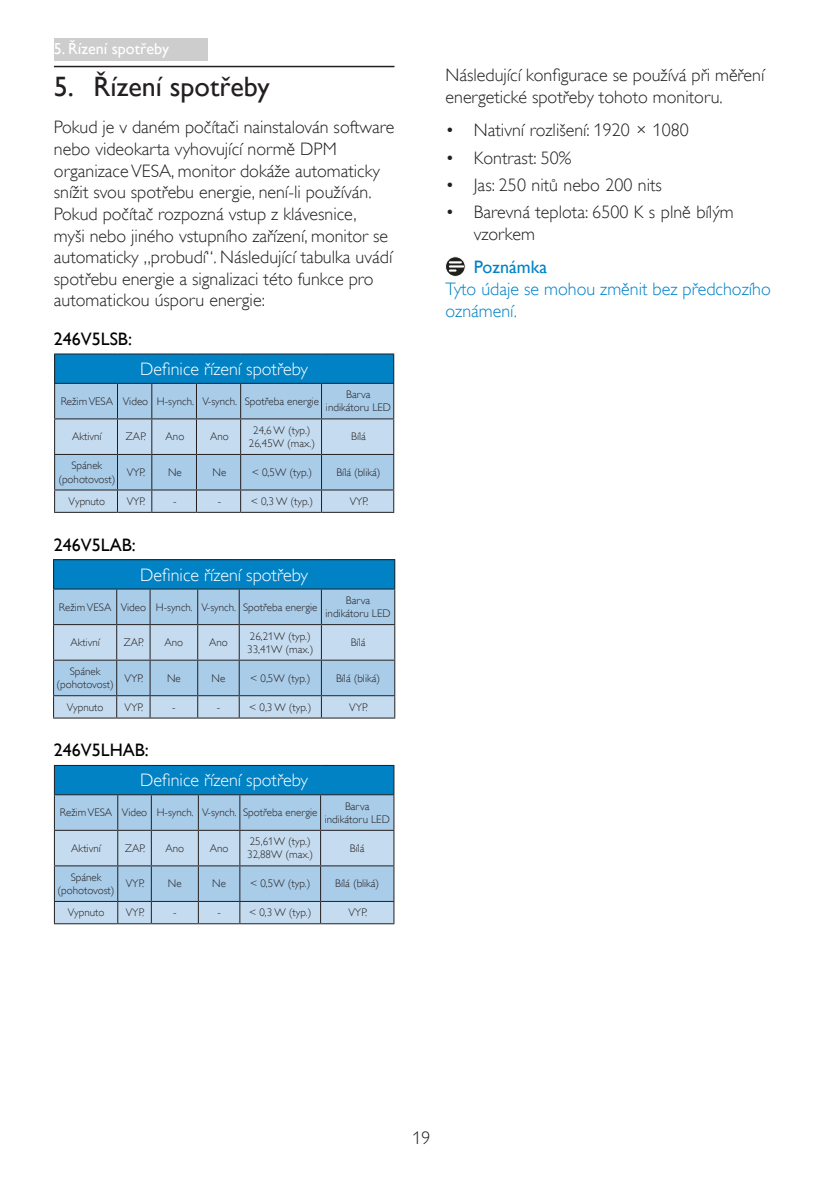
<style>
.page{position:relative;width:840px;height:1191px;background:#fff}
.page>*{position:absolute;margin:0;border:0;box-sizing:border-box;transform-origin:0 0}
.t1{font:28px "Gill Sans Alt One WGL";color:#231f20}
.chapter-paragraph{font:18px/21.6px "Gill Sans Alt One WGL Light";color:#231f20}
.t2{font:18px "Gill Sans Alt One WGL Light";color:#fff}
.Note_body{font:18px/21.6px "Gill Sans Alt One WGL Light";color:#0082c5}
.Heading_4{font:18px "Gill Sans Alt One WGL";color:#000}
.Heading_4-2{font:18px "Gill Sans Alt One WGL";color:#0082c5}
.t3{font:16px "Gill Sans Alt One WGL";color:#fff}
.t4{font:11px/13.2px "Gill Sans Alt One WGL Light";color:#231f20;text-align:center}
</style>
<div class="page">
<div style="left:54px;top:38px;width:153px;height:23px;background:#cdcdcd"></div>
<hr style="left:54px;top:66px;width:340px;height:1px;background:#231f20">
<hr style="left:54px;top:353px;width:63px;height:1px;background:#231f20">
<hr style="left:117px;top:353px;width:35px;height:1px;background:#231f20">
<hr style="left:152px;top:353px;width:44px;height:1px;background:#231f20">
<hr style="left:196px;top:353px;width:44px;height:1px;background:#231f20">
<hr style="left:240px;top:353px;width:81px;height:1px;background:#231f20">
<hr style="left:321px;top:353px;width:73px;height:1px;background:#231f20">
<hr style="left:54px;top:512px;width:63px;height:1px;background:#231f20">
<hr style="left:117px;top:512px;width:35px;height:1px;background:#231f20">
<hr style="left:152px;top:512px;width:44px;height:1px;background:#231f20">
<hr style="left:196px;top:512px;width:44px;height:1px;background:#231f20">
<hr style="left:240px;top:512px;width:81px;height:1px;background:#231f20">
<svg style="left:54px;top:354px;width:340px;height:158px;background:#8ebcdb"></svg>
<hr style="left:321px;top:489px;width:73px;height:1px;background:#231f20">
<hr style="left:321px;top:512px;width:73px;height:1px;background:#231f20">
<hr style="left:53px;top:559px;width:64px;height:1px;background:#231f20">
<hr style="left:117px;top:559px;width:33px;height:1px;background:#231f20">
<hr style="left:150px;top:559px;width:48px;height:1px;background:#231f20">
<hr style="left:198px;top:559px;width:41px;height:1px;background:#231f20">
<hr style="left:239px;top:559px;width:82px;height:1px;background:#231f20">
<hr style="left:321px;top:559px;width:74px;height:1px;background:#231f20">
<svg style="left:53px;top:560px;width:342px;height:158px;background:#8ebcdc"></svg>
<hr style="left:321px;top:695px;width:74px;height:1px;background:#231f20">
<hr style="left:321px;top:717px;width:74px;height:1px;background:#231f20">
<hr style="left:54px;top:765px;width:64px;height:1px;background:#231f20">
<hr style="left:118px;top:765px;width:33px;height:1px;background:#231f20">
<hr style="left:151px;top:765px;width:47px;height:1px;background:#231f20">
<hr style="left:198px;top:765px;width:42px;height:1px;background:#231f20">
<hr style="left:240px;top:765px;width:80px;height:1px;background:#231f20">
<hr style="left:320px;top:765px;width:74px;height:1px;background:#231f20">
<hr style="left:54px;top:923px;width:64px;height:1px;background:#231f20">
<hr style="left:118px;top:923px;width:33px;height:1px;background:#231f20">
<hr style="left:151px;top:923px;width:47px;height:1px;background:#231f20">
<hr style="left:198px;top:923px;width:42px;height:1px;background:#231f20">
<hr style="left:240px;top:923px;width:80px;height:1px;background:#231f20">
<svg style="left:54px;top:766px;width:340px;height:157px;background:#8fbddc"></svg>
<hr style="left:320px;top:901px;width:74px;height:1px;background:#231f20">
<hr style="left:320px;top:923px;width:74px;height:1px;background:#231f20">
<svg style="left:445px;top:257px;width:20px;height:19px"></svg>
<div style="left:445px;top:257px;width:20px;height:19px;border:1px solid #fff;border-radius:50%"></div>
<svg style="left:449px;top:261px;width:14px;height:11px"></svg>
<h3 class="t3" style="left:54px;top:38px;width:116px">5. Řízení spotřeby</h3>
<p class="t1" style="left:54px;top:67px;width:217px">5. Řízení spotřeby</p>
<p class="chapter-paragraph" style="left:54px;top:117px;width:342px">Pokud je v daném počítači nainstalován software nebo videokarta vyhovující normě DPM organizaceVESA, monitor dokáže automaticky snížit svou spotřebu energie, není-li používán.<br>Pokud počítač rozpozná vstup z klávesnice,<br>myši nebo jiného vstupního zařízení, monitor se automaticky „probudí“. Následující tabulka uvádí spotřebu energie a signalizaci této funkce pro automatickou úsporu energie:</p>
<p class="Heading_4" style="left:54px;top:326px;width:80px">246V5LSB:</p>
<p class="t2" style="left:140px;top:357px;width:169px">Definice řízení spotřeby</p>
<p class="t4" style="left:61px;top:394px;width:54px">RežimVESA</p>
<p class="t4" style="left:123px;top:394px;width:27px">Video</p>
<p class="t4" style="left:157px;top:394px;width:39px">H-synch.</p>
<p class="t4" style="left:202px;top:394px;width:36px">V-synch.</p>
<p class="t4" style="left:245px;top:394px;width:76px">Spotřeba energie</p>
<p class="t4" style="left:326px;top:388px;width:67px">Barva indikátoru LED</p>
<p class="t4" style="left:72px;top:430px;width:31px">Aktivní</p>
<p class="t4" style="left:126px;top:430px;width:21px">ZAP.</p>
<p class="t4" style="left:165px;top:430px;width:20px">Ano</p>
<p class="t4" style="left:210px;top:430px;width:20px">Ano</p>
<p class="t4" style="left:253px;top:423px;width:59px">24,6 W (typ.)</p>
<p class="t4" style="left:249px;top:437px;width:68px">26,45W (max.)</p>
<p class="t4" style="left:351px;top:430px;width:16px">Bílá</p>
<p class="t4" style="left:58px;top:459px;width:59px">Spánek (pohotovost)</p>
<p class="t4" style="left:127px;top:466px;width:20px">VYP.</p>
<p class="t4" style="left:168px;top:466px;width:15px">Ne</p>
<p class="t4" style="left:212px;top:466px;width:15px">Ne</p>
<p class="t4" style="left:252px;top:466px;width:62px">&lt; 0,5W (typ.)</p>
<p class="t4" style="left:336px;top:466px;width:46px">Bílá (bliká)</p>
<p class="t4" style="left:68px;top:495px;width:38px">Vypnuto</p>
<p class="t4" style="left:127px;top:495px;width:20px">VYP.</p>
<p class="t4" style="left:173px;top:495px;width:5px">-</p>
<p class="t4" style="left:217px;top:495px;width:5px">-</p>
<p class="t4" style="left:251px;top:495px;width:64px">&lt; 0,3 W (typ.)</p>
<p class="t4" style="left:349px;top:495px;width:20px">VYP.</p>
<p class="Heading_4" style="left:54px;top:532px;width:83px">246V5LAB:</p>
<p class="t2" style="left:140px;top:562px;width:169px">Definice řízení spotřeby</p>
<p class="t4" style="left:59px;top:600px;width:54px">RežimVESA</p>
<p class="t4" style="left:121px;top:600px;width:27px">Video</p>
<p class="t4" style="left:156px;top:600px;width:39px">H-synch.</p>
<p class="t4" style="left:201px;top:600px;width:36px">V-synch.</p>
<p class="t4" style="left:243px;top:600px;width:76px">Spotřeba energie</p>
<p class="t4" style="left:325px;top:594px;width:67px">Barva indikátoru LED</p>
<p class="t4" style="left:70px;top:636px;width:31px">Aktivní</p>
<p class="t4" style="left:124px;top:636px;width:21px">ZAP.</p>
<p class="t4" style="left:164px;top:636px;width:20px">Ano</p>
<p class="t4" style="left:209px;top:636px;width:20px">Ano</p>
<p class="t4" style="left:250px;top:629px;width:62px">26,21W (typ.)</p>
<p class="t4" style="left:247px;top:642px;width:68px">33,41W (max.)</p>
<p class="t4" style="left:350px;top:636px;width:16px">Bílá</p>
<p class="t4" style="left:57px;top:665px;width:59px">Spánek (pohotovost)</p>
<p class="t4" style="left:124px;top:671px;width:20px">VYP.</p>
<p class="t4" style="left:167px;top:671px;width:15px">Ne</p>
<p class="t4" style="left:211px;top:671px;width:15px">Ne</p>
<p class="t4" style="left:250px;top:671px;width:62px">&lt; 0,5W (typ.)</p>
<p class="t4" style="left:336px;top:671px;width:46px">Bílá (bliká)</p>
<p class="t4" style="left:67px;top:700px;width:38px">Vypnuto</p>
<p class="t4" style="left:124px;top:700px;width:20px">VYP.</p>
<p class="t4" style="left:172px;top:700px;width:5px">-</p>
<p class="t4" style="left:217px;top:700px;width:5px">-</p>
<p class="t4" style="left:249px;top:700px;width:64px">&lt; 0,3 W (typ.)</p>
<p class="t4" style="left:349px;top:700px;width:20px">VYP.</p>
<p class="Heading_4" style="left:54px;top:738px;width:96px">246V5LHAB:</p>
<p class="t2" style="left:140px;top:768px;width:169px">Definice řízení spotřeby</p>
<p class="t4" style="left:60px;top:806px;width:54px">RežimVESA</p>
<p class="t4" style="left:122px;top:806px;width:27px">Video</p>
<p class="t4" style="left:157px;top:806px;width:39px">H-synch.</p>
<p class="t4" style="left:202px;top:806px;width:36px">V-synch.</p>
<p class="t4" style="left:243px;top:806px;width:76px">Spotřeba energie</p>
<p class="t4" style="left:324px;top:799px;width:67px">Barva indikátoru LED</p>
<p class="t4" style="left:71px;top:841px;width:31px">Aktivní</p>
<p class="t4" style="left:125px;top:841px;width:21px">ZAP.</p>
<p class="t4" style="left:165px;top:841px;width:20px">Ano</p>
<p class="t4" style="left:210px;top:841px;width:20px">Ano</p>
<p class="t4" style="left:249px;top:835px;width:62px">25,61W (typ.)</p>
<p class="t4" style="left:247px;top:848px;width:68px">32,88W (max.)</p>
<p class="t4" style="left:350px;top:841px;width:16px">Bílá</p>
<p class="t4" style="left:57px;top:870px;width:59px">Spánek (pohotovost)</p>
<p class="t4" style="left:126px;top:877px;width:20px">VYP.</p>
<p class="t4" style="left:168px;top:877px;width:15px">Ne</p>
<p class="t4" style="left:212px;top:877px;width:15px">Ne</p>
<p class="t4" style="left:250px;top:877px;width:62px">&lt; 0,5W (typ.)</p>
<p class="t4" style="left:335px;top:877px;width:46px">Bílá (bliká)</p>
<p class="t4" style="left:68px;top:906px;width:38px">Vypnuto</p>
<p class="t4" style="left:126px;top:906px;width:20px">VYP.</p>
<p class="t4" style="left:173px;top:906px;width:5px">-</p>
<p class="t4" style="left:217px;top:906px;width:5px">-</p>
<p class="t4" style="left:249px;top:906px;width:64px">&lt; 0,3 W (typ.)</p>
<p class="t4" style="left:348px;top:906px;width:20px">VYP.</p>
<p class="chapter-paragraph" style="left:445px;top:64px;width:320px">Následující konfigurace se používá při měření energetické spotřeby tohoto monitoru.</p>
<p class="chapter-paragraph" style="left:445px;top:119px;width:245px">• Nativní rozlišení: 1920 × 1080</p>
<p class="chapter-paragraph" style="left:445px;top:147px;width:127px">• Kontrast: 50%</p>
<p class="chapter-paragraph" style="left:445px;top:174px;width:218px">• Jas: 250 nitů nebo 200 nits</p>
<p class="chapter-paragraph" style="left:473px;top:201px;width:261px;text-indent:-28px">• Barevná teplota: 6500 K s plně bílým vzorkem</p>
<p class="Heading_4-2" style="left:473px;top:254px;width:75px">Poznámka</p>
<p class="Note_body" style="left:445px;top:278px;width:326px">Tyto údaje se mohou změnit bez předchozího oznámení.</p>
<p class="chapter-paragraph" style="left:412px;top:1127px;width:19px">19</p>
</div>
